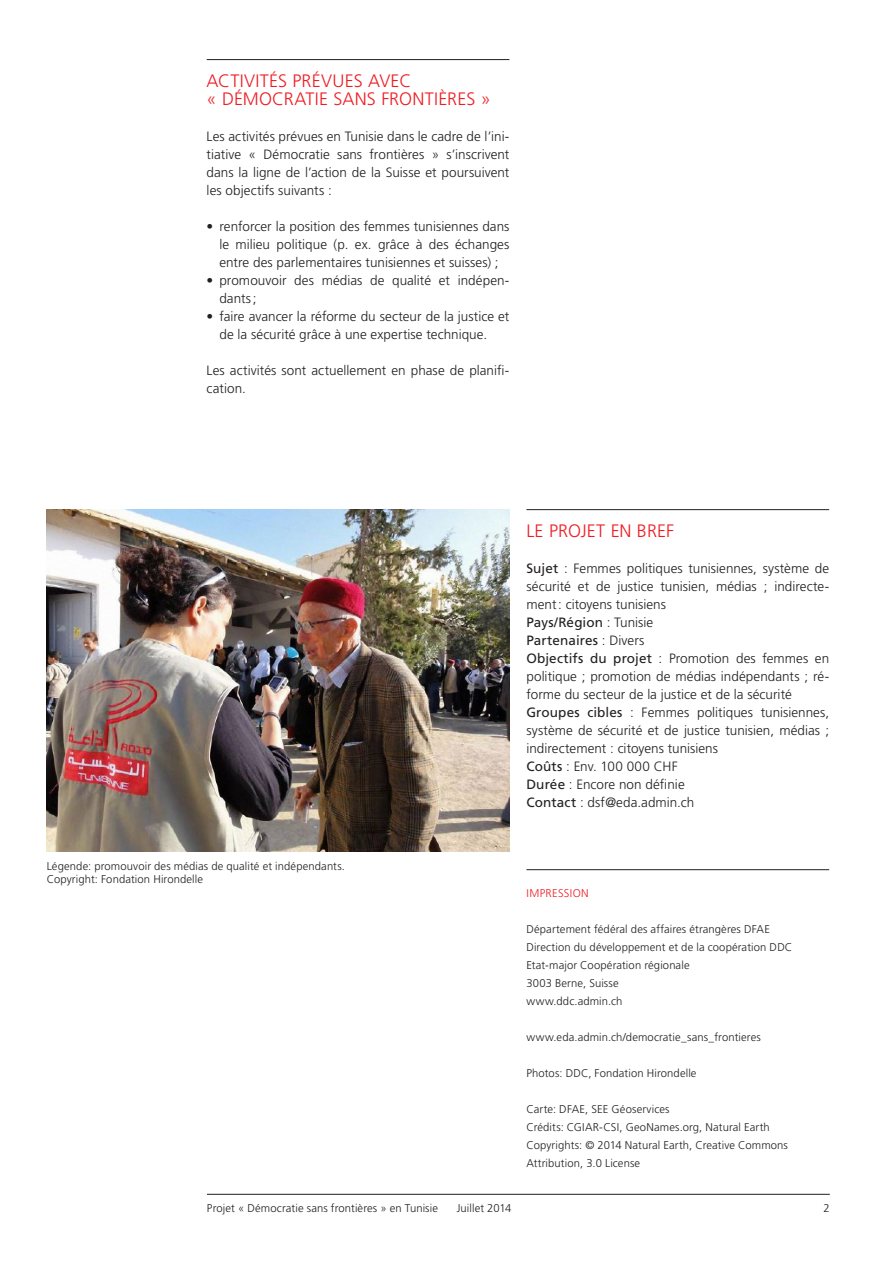
<style>
.page{position:relative;width:893px;height:1263px;background:#fff}
.page>*{position:absolute;margin:0;border:0;box-sizing:border-box;transform-origin:0 0}
.Titel_Linie{font:300 18px/18px "Frutiger LT Pro";letter-spacing:.005em;color:#ee1d23}
.Lauftext{font:300 13.5px/18px "Frutiger LT Pro";color:#231f20;text-align:justify}
.Lauftext-2{font:13.5px "Frutiger LT Pro";letter-spacing:.005em;color:#231f20}
.Impressum{font:300 11.25px/18px "Frutiger LT Pro";letter-spacing:.01em;color:#231f20}
.Grafik_Text{font:300 11.25px/13.5px "Frutiger LT Pro";letter-spacing:.01em;color:#231f20}
.Titel_Linie_klein{font:300 11.25px "Frutiger LT Pro";letter-spacing:.03em;color:#ee1d23}
.Lauftext-3{font:300 11.25px "Frutiger LT Pro";color:#231f20}
.s1{font-weight:400}
.s2{font-weight:300}
</style>
<div class="page">
<hr style="left:207px;top:1194px;width:623px;height:1px;background:#231f20">
<hr style="left:526px;top:869px;width:303px;height:1px;background:#231f20">
<img style="left:47px;top:510px;width:462px;height:342px">
<hr style="left:526px;top:509px;width:303px;height:1px;background:#231f20">
<hr style="left:207px;top:59px;width:302px;height:1px;background:#231f20">
<p class="Titel_Linie" style="left:207px;top:71px;width:286px">ACTIVITÉS PRÉVUES AVEC<br>« DÉMOCRATIE SANS FRONTIÈRES »</p>
<p class="Lauftext" style="left:207px;top:127px;width:304px">Les activités prévues en Tunisie dans le cadre de l’ini&shy;tiative « Démocratie sans frontières » s’inscrivent dans la ligne de l’action de la Suisse et poursuivent les objectifs suivants :</p>
<p class="Lauftext" style="left:219px;top:217px;width:292px;text-indent:-13px">• renforcer la position des femmes tunisiennes dans le milieu politique (p. ex. grâce à des échanges entre des parlementaires tunisiennes et suisses) ;</p>
<p class="Lauftext" style="left:219px;top:271px;width:291px;text-indent:-13px">• promouvoir des médias de qualité et indépen&shy;dants;</p>
<p class="Lauftext" style="left:219px;top:307px;width:291px;text-indent:-13px">• faire avancer la réforme du secteur de la justice et de la sécurité grâce à une expertise technique.</p>
<p class="Lauftext" style="left:207px;top:361px;width:304px">Les activités sont actuellement en phase de planifi&shy;cation.</p>
<p class="Grafik_Text" style="left:47px;top:859px;width:300px">Légende: promouvoir des médias de qualité et indépendants.<br>Copyright: Fondation Hirondelle</p>
<p class="Titel_Linie" style="left:526px;top:521px;width:149px">LE PROJET EN BREF</p>
<p class="Lauftext" style="left:526px;top:559px;width:304px"><span class="s1">Sujet</span> : Femmes politiques tunisiennes, système de sécurité et de justice tunisien, médias ; indirecte&shy;ment: citoyens tunisiens</p>
<p class="Lauftext-2" style="left:526px;top:614px;width:128px">Pays/Région <span class="s2">: Tunisie</span></p>
<p class="Lauftext-2" style="left:526px;top:632px;width:119px">Partenaires <span class="s2">: Divers</span></p>
<p class="Lauftext" style="left:526px;top:649px;width:304px"><span class="s1">Objectifs du projet</span> : Promotion des femmes en politique ; promotion de médias indépendants ; ré&shy;forme du secteur de la justice et de la sécurité</p>
<p class="Lauftext" style="left:526px;top:703px;width:304px"><span class="s1">Groupes cibles</span> : Femmes politiques tunisiennes, système de sécurité et de justice tunisien, médias ; indirectement : citoyens tunisiens</p>
<p class="Lauftext" style="left:526px;top:757px;width:153px"><span class="s1">Coûts</span> : Env. 100 000 CHF</p>
<p class="Lauftext" style="left:526px;top:775px;width:160px"><span class="s1">Durée</span> : Encore non définie</p>
<p class="Lauftext" style="left:526px;top:793px;width:169px"><span class="s1">Contact</span> : dsf@eda.admin.ch</p>
<p class="Titel_Linie_klein" style="left:526px;top:886px;width:64px">IMPRESSION</p>
<p class="Impressum" style="left:526px;top:920px;width:245px">Département fédéral des affaires étrangères DFAE</p>
<p class="Impressum" style="left:526px;top:938px;width:268px">Direction du développement et de la coopération DDC</p>
<p class="Impressum" style="left:526px;top:956px;width:165px">Etat-major Coopération régionale</p>
<p class="Impressum" style="left:526px;top:974px;width:94px">3003 Berne, Suisse</p>
<p class="Impressum" style="left:526px;top:992px;width:97px">www.ddc.admin.ch</p>
<p class="Impressum" style="left:526px;top:1028px;width:236px">www.eda.admin.ch/democratie_sans_frontieres</p>
<p class="Impressum" style="left:526px;top:1064px;width:172px">Photos: DDC, Fondation Hirondelle</p>
<p class="Impressum" style="left:526px;top:1100px;width:245px">Carte: DFAE, SEE Géoservices<br>Crédits: CGIAR-CSI, GeoNames.org, Natural Earth</p>
<p class="Impressum" style="left:526px;top:1136px;width:263px">Copyrights: © 2014 Natural Earth, Creative Commons<br>Attribution, 3.0 License</p>
<p class="Grafik_Text" style="left:207px;top:1201px;width:233px">Projet « Démocratie sans frontières » en Tunisie</p>
<p class="Grafik_Text" style="left:457px;top:1201px;width:56px">Juillet 2014</p>
<p class="Lauftext-3" style="left:823px;top:1201px;width:8px">2</p>
</div>
